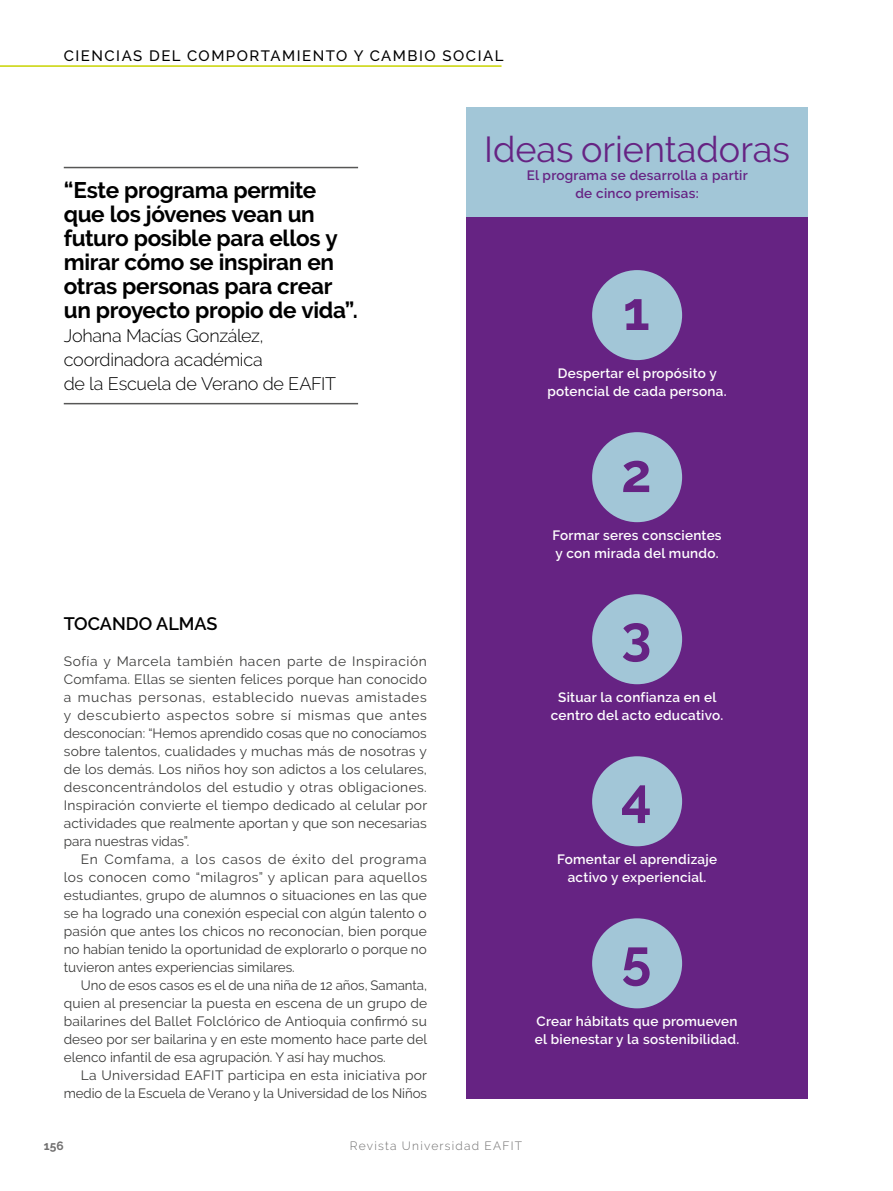
<style>
.page{position:relative;width:893px;height:1191px;background:#fff}
.page>*{position:absolute;margin:0;border:0;box-sizing:border-box;transform-origin:0 0}
.t1{font:700 54px "Raleway";color:#662383}
.t2{font:36px "Raleway";color:#662383}
.t3{font:700 22.5px/24px "Raleway";letter-spacing:-.015em;color:#000}
.t4{font:300 18px/24px "Raleway";letter-spacing:-.015em;color:#000}
.t5{font:600 18px "Raleway";color:#000}
.t6{font:500 15px "Raleway";letter-spacing:.1em;color:#000}
.t7{font:13.5px/18px "Raleway";color:#3c3c3b;text-align:justify}
.t8{font:600 13.5px/18px "Raleway";letter-spacing:.02em;color:#fff;text-align:center}
.t9{font:600 13.5px/18px "Raleway";letter-spacing:.02em;color:#662383;text-align:center}
.t10{font:300 12px "Raleway";letter-spacing:.1em;color:#706f6f}
.t11{font:700 12px "Raleway";color:#706f6f}
</style>
<div class="page">
<hr style="left:64px;top:167px;width:294px;height:1px;background:#575756">
<hr style="left:64px;top:403px;width:294px;height:1px;background:#575756">
<div style="left:466px;top:144px;width:342px;height:954px;background:#662383"></div>
<div style="left:592px;top:270px;width:90px;height:90px;background:#a2c6d7;border-radius:50%"></div>
<div style="left:592px;top:756px;width:90px;height:90px;background:#a2c6d7;border-radius:50%"></div>
<div style="left:592px;top:432px;width:90px;height:90px;background:#a2c6d7;border-radius:50%"></div>
<div style="left:592px;top:918px;width:90px;height:90px;background:#a2c6d7;border-radius:50%"></div>
<div style="left:592px;top:594px;width:90px;height:90px;background:#a2c6d7;border-radius:50%"></div>
<div style="left:466px;top:107px;width:342px;height:109px;background:#a2c6d7"></div>
<hr style="left:0;top:65px;width:501px;height:2px;background:#c8d300">
<p class="t6" style="left:64px;top:47px;width:441px">CIENCIAS DEL COMPORTAMIENTO Y CAMBIO SOCIAL</p>
<h3 class="t3" style="left:64px;top:178px;width:296px">“Este programa permite que los jóvenes vean un futuro posible para ellos y mirar cómo se inspiran en otras personas para crear un proyecto propio de vida”.</h3>
<h3 class="t4" style="left:64px;top:324px;width:274px">Johana Macías González, coordinadora académica<br>de la Escuela de Verano de EAFIT</h3>
<h3 class="t5" style="left:64px;top:613px;width:155px">TOCANDO ALMAS</h3>
<p class="t7" style="left:64px;top:652px;width:365px">Sofía y Marcela también hacen parte de Inspiración Comfama. Ellas se sienten felices porque han conocido a muchas personas, establecido nuevas amistades y descubierto aspectos sobre sí mismas que antes desconocían: “Hemos aprendido cosas que no conocíamos sobre talentos, cualidades y muchas más de nosotras y de los demás. Los niños hoy son adictos a los celulares, desconcentrándolos del estudio y otras obligaciones.<br>Inspiración convierte el tiempo dedicado al celular por actividades que realmente aportan y que son necesarias para nuestras vidas”.</p>
<p class="t7" style="left:64px;top:850px;width:365px;text-indent:17px">En Comfama, a los casos de éxito del programa los conocen como “milagros” y aplican para aquellos estudiantes, grupo de alumnos o situaciones en las que se ha logrado una conexión especial con algún talento o pasión que antes los chicos no reconocían, bien porque no habían tenido la oportunidad de explorarlo o porque no tuvieron antes experiencias similares.</p>
<p class="t7" style="left:64px;top:976px;width:365px;text-indent:17px">Uno de esos casos es el de una niña de 12 años, Samanta, quien al presenciar la puesta en escena de un grupo de bailarines del Ballet Folclórico de Antioquia confirmó su deseo por ser bailarina y en este momento hace parte del elenco infantil de esa agrupación. Y así hay muchos.</p>
<p class="t7" style="left:64px;top:1066px;width:365px;text-align:right">La Universidad EAFIT participa en esta iniciativa por medio de la Escuela de Verano y la Universidad de los Niños</p>
<h2 class="t2" style="left:484px;top:128px;width:307px">Ideas orientadoras</h2>
<p class="t9" style="left:527px;top:166px;width:223px">El programa se desarrolla a partir de cinco premisas:</p>
<h1 class="t1" style="left:623px;top:280px;width:28px">1</h1>
<p class="t8" style="left:547px;top:364px;width:181px">Despertar el propósito y potencial de cada persona.</p>
<h1 class="t1" style="left:621px;top:442px;width:32px">2</h1>
<p class="t8" style="left:552px;top:526px;width:171px;text-align:left">Formar seres conscientes y con mirada del mundo.</p>
<h1 class="t1" style="left:621px;top:604px;width:32px">3</h1>
<p class="t8" style="left:551px;top:688px;width:174px">Situar la confianza en el centro del acto educativo.</p>
<h1 class="t1" style="left:621px;top:766px;width:32px">4</h1>
<p class="t8" style="left:557px;top:850px;width:162px">Fomentar el aprendizaje activo y experiencial.</p>
<h1 class="t1" style="left:621px;top:928px;width:31px">5</h1>
<p class="t8" style="left:535px;top:1012px;width:206px;text-align:left">Crear hábitats que promueven el bienestar y la sostenibilidad.</p>
<p class="t11" style="left:44px;top:1139px;width:21px">156</p>
<p class="t10" style="left:350px;top:1139px;width:174px">Revista Universidad EAFIT</p>
</div>
